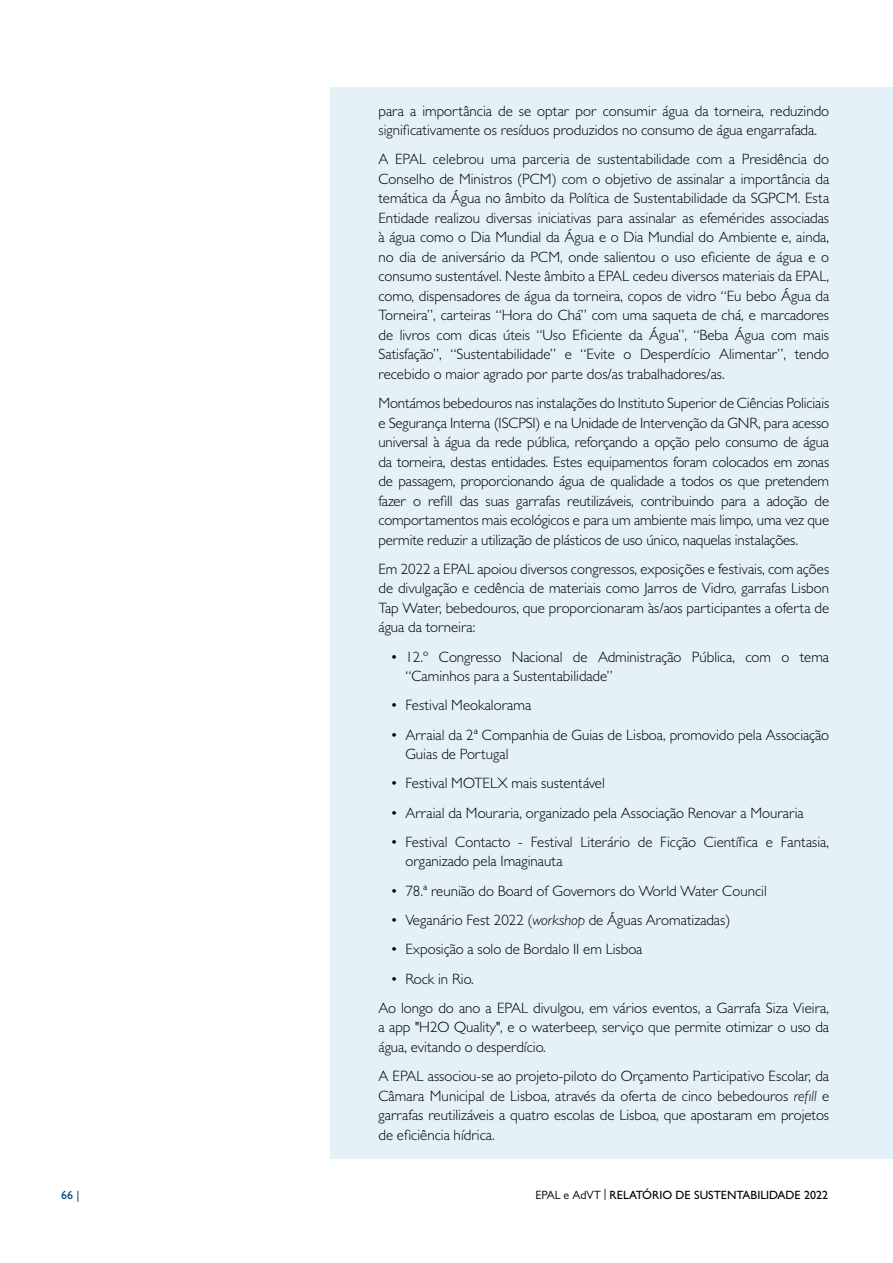
<style>
.page{position:relative;width:893px;height:1263px;background:#fff}
.page>*{position:absolute;margin:0;border:0;box-sizing:border-box;transform-origin:0 0}
.t1{font:300 15px/19.5px "Gill Sans MT Pro";color:#000}
.t2{font:500 12px "Gill Sans MT Pro";color:#000}
.t3{font:500 12px "Gill Sans MT Pro";color:#00427a}
.s1{font-style:italic}
.s2{font-weight:400}
</style>
<div class="page">
<div style="left:330px;top:87px;width:563px;height:1072px;background:#e5f1f9"></div>
<p class="t1" style="left:378px;top:101px;width:452px">para a importância de se optar por consumir água da torneira, reduzindo significativamente os resíduos produzidos no consumo de água engarrafada.</p>
<p class="t1" style="left:378px;top:149px;width:452px;text-align:justify">A EPAL celebrou uma parceria de sustentabilidade com a Presidência do Conselho de Ministros (PCM) com o objetivo de assinalar a importância da temática da Água no âmbito da Política de Sustentabilidade da SGPCM. Esta Entidade realizou diversas iniciativas para assinalar as efemérides associadas à água como o Dia Mundial da Água e o Dia Mundial do Ambiente e, ainda, no dia de aniversário da PCM, onde salientou o uso eficiente de água e o consumo sustentável. Neste âmbito a EPAL cedeu diversos materiais da EPAL, como, dispensadores de água da torneira, copos de vidro “Eu bebo Água da Torneira”, carteiras “Hora do Chá” com uma saqueta de chá, e marcadores de livros com dicas úteis “Uso Eficiente da Água”, “Beba Água com mais Satisfação”, “Sustentabilidade” e “Evite o Desperdício Alimentar”, tendo recebido o maior agrado por parte dos/as trabalhadores/as.</p>
<p class="t1" style="left:378px;top:393px;width:452px;text-align:justify">Montámos bebedouros nas instalações do Instituto Superior de Ciências Policiais e Segurança Interna (ISCPSI) e na Unidade de Intervenção da GNR, para acesso universal à água da rede pública, reforçando a opção pelo consumo de água da torneira, destas entidades. Estes equipamentos foram colocados em zonas de passagem, proporcionando água de qualidade a todos os que pretendem fazer o refill das suas garrafas reutilizáveis, contribuindo para a adoção de comportamentos mais ecológicos e para um ambiente mais limpo, uma vez que permite reduzir a utilização de plásticos de uso único, naquelas instalações.</p>
<p class="t1" style="left:378px;top:559px;width:452px;text-align:justify">Em 2022 a EPAL apoiou diversos congressos, exposições e festivais, com ações de divulgação e cedência de materiais como Jarros de Vidro, garrafas Lisbon Tap Water, bebedouros, que proporcionaram às/aos participantes a oferta de água da torneira:</p>
<p class="t1" style="left:405px;top:647px;width:425px;text-indent:-15px">• 12.º Congresso Nacional de Administração Pública, com o tema “Caminhos para a Sustentabilidade”</p>
<p class="t1" style="left:390px;top:695px;width:142px">• Festival Meokalorama</p>
<p class="t1" style="left:405px;top:725px;width:425px;text-indent:-15px">• Arraial da 2ª Companhia de Guias de Lisboa, promovido pela Associação<br>Guias de Portugal</p>
<p class="t1" style="left:390px;top:773px;width:216px">• Festival MOTELX mais sustentável</p>
<p class="t1" style="left:390px;top:803px;width:415px">• Arraial da Mouraria, organizado pela Associação Renovar a Mouraria</p>
<p class="t1" style="left:405px;top:832px;width:425px;text-indent:-15px">• Festival Contacto - Festival Literário de Ficção Científica e Fantasia, organizado pela Imaginauta</p>
<p class="t1" style="left:390px;top:881px;width:378px">• 78.ª reunião do Board of Governors do World Water Council</p>
<p class="t1" style="left:390px;top:910px;width:341px">• Veganário Fest 2022 (<span class="s1">workshop</span> de Águas Aromatizadas)</p>
<p class="t1" style="left:390px;top:939px;width:254px">• Exposição a solo de Bordalo II em Lisboa</p>
<p class="t1" style="left:378px;top:963px;width:452px;line-height:29.2px;text-indent:12px">• Rock in Rio.<br>Ao longo do ano a EPAL divulgou, em vários eventos, a Garrafa Siza Vieira,</p>
<p class="t1" style="left:378px;top:1017px;width:452px">a app "H2O Quality", e o waterbeep, serviço que permite otimizar o uso da água, evitando o desperdício.</p>
<p class="t1" style="left:378px;top:1066px;width:452px;text-align:justify">A EPAL associou-se ao projeto-piloto do Orçamento Participativo Escolar, da Câmara Municipal de Lisboa, através da oferta de cinco bebedouros <span class="s1">refill</span> e garrafas reutilizáveis a quatro escolas de Lisboa, que apostaram em projetos de eficiência hídrica.</p>
<p class="t3" style="left:61px;top:1188px;width:20px">66 |</p>
<p class="t2" style="left:535px;top:1188px;width:294px"><span class="s2">EPAL e AdVT |</span> RELATÓRIO DE SUSTENTABILIDADE 2022</p>
</div>
